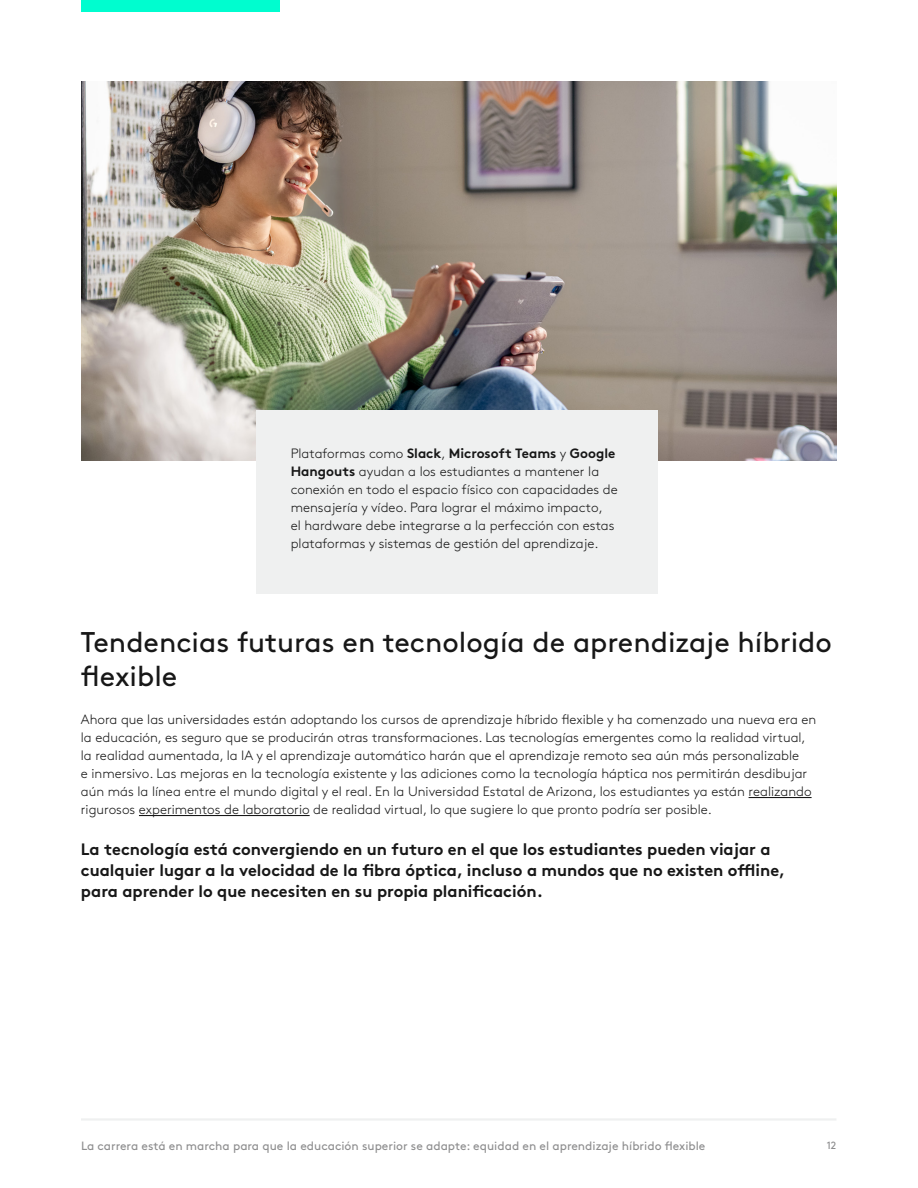
<style>
.page{position:relative;width:918px;height:1188px;background:#fff}
.page>*{position:absolute;margin:0;border:0;box-sizing:border-box;transform-origin:0 0}
.t1{font:28.5px/34.2px "Brown";color:#171717}
.t2{font:700 16.5px/21px "Brown";color:#171717}
.t3{font:300 13.5px/18px "Brown Pro";color:#171717}
.t4{font:12px "Brown";color:#8e8e8f}
.t5{font:10.5px "Brown";color:#8e8e8f}
.s1{font-weight:700}
</style>
<div class="page">
<hr style="left:81px;top:1118px;width:755px;height:3px;background:#eff0f0">
<div style="left:81px;top:0;width:199px;height:12px;background:#00fdcf"></div>
<img style="left:81px;top:81px;width:756px;height:379px">
<div style="left:256px;top:410px;width:402px;height:184px;background:#eff0f0"></div>
<hr style="left:749px;top:797px;width:63px;height:1px;background:#171717">
<hr style="left:139px;top:815px;width:171px;height:1px;background:#171717">
<p class="t3" style="left:291px;top:443px;width:328px">Plataformas como <span class="s1">Slack</span>, <span class="s1">Microsoft Teams</span> y <span class="s1">Google Hangouts</span> ayudan a los estudiantes a mantener la conexión en todo el espacio físico con capacidades de mensajería y vídeo. Para lograr el máximo impacto,<br>el hardware debe integrarse a la perfección con estas plataformas y sistemas de gestión del aprendizaje.</p>
<p class="t1" style="left:81px;top:622px;width:753px">Tendencias futuras en tecnología de aprendizaje híbrido flexible</p>
<p class="t3" style="left:81px;top:710px;width:737px">Ahora que las universidades están adoptando los cursos de aprendizaje híbrido flexible y ha comenzado una nueva era en la educación, es seguro que se producirán otras transformaciones. Las tecnologías emergentes como la realidad virtual, la realidad aumentada, la IA y el aprendizaje automático harán que el aprendizaje remoto sea aún más personalizable<br>e inmersivo. Las mejoras en la tecnología existente y las adiciones como la tecnología háptica nos permitirán desdibujar aún más la línea entre el mundo digital y el real. En la Universidad Estatal de Arizona, los estudiantes ya están realizando rigurosos experimentos de laboratorio de realidad virtual, lo que sugiere lo que pronto podría ser posible.</p>
<p class="t2" style="left:81px;top:837px;width:706px">La tecnología está convergiendo en un futuro en el que los estudiantes pueden viajar a cualquier lugar a la velocidad de la fibra óptica, incluso a mundos que no existen offline, para aprender lo que necesiten en su propia planificación.</p>
<p class="t4" style="left:81px;top:1137px;width:626px">La carrera está en marcha para que la educación superior se adapte: equidad en el aprendizaje híbrido flexible</p>
<p class="t5" style="left:827px;top:1138px;width:11px">12</p>
</div>
